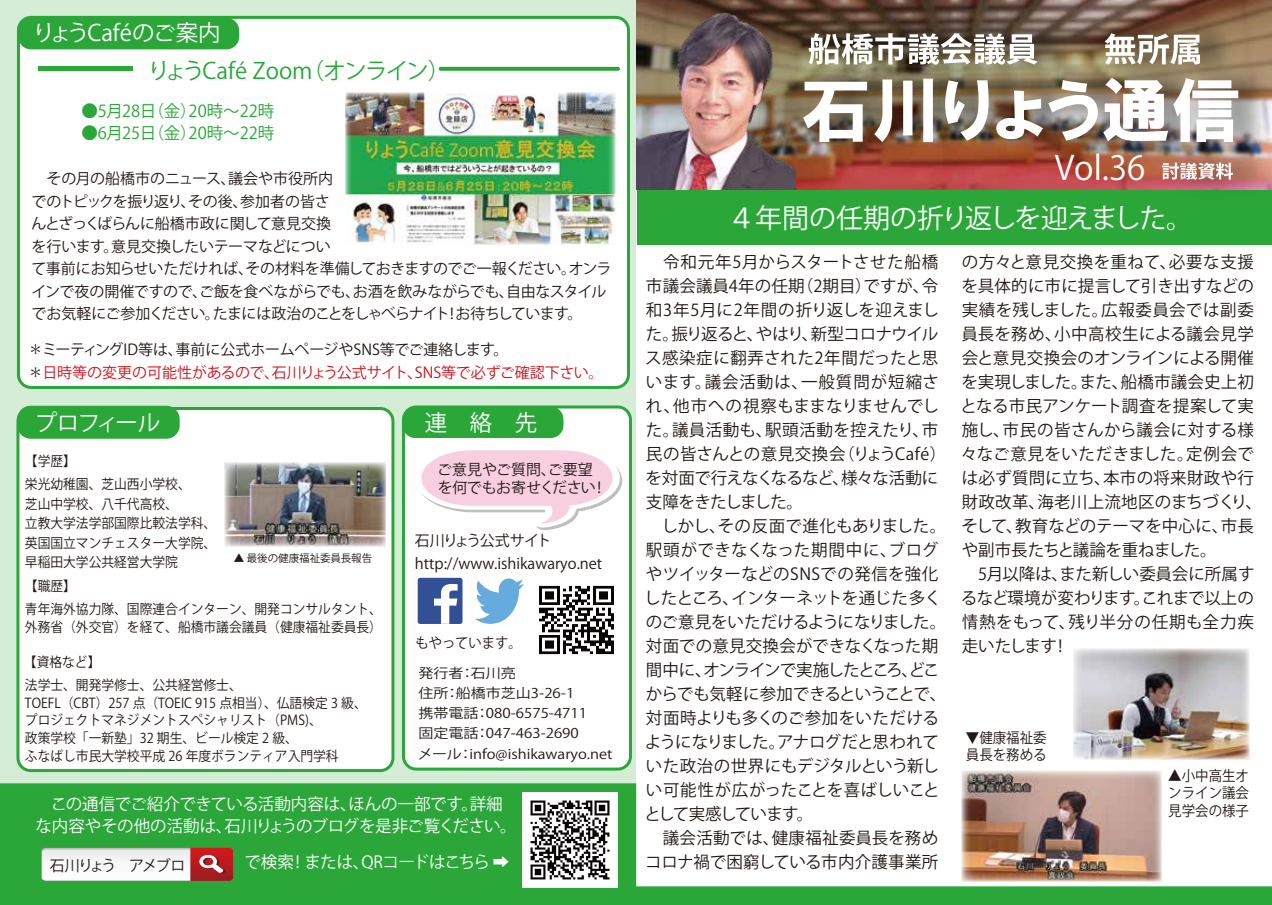
<style>
.page{position:relative;width:1272px;height:905px;background:#fff}
.page>*{position:absolute;margin:0;border:0;box-sizing:border-box;transform-origin:0 0}
.t1{font:33px "Koz Go Pr 6 N";color:#fff}
.t2{font:27px "Koz Go Pr 6 N";letter-spacing:-.035em;color:#fff}
.t3{font:22.5px "Koz Go Pr 6 N";letter-spacing:-.07em;color:#2aa738}
.t4{font:22.5px "Koz Go Pr 6 N";letter-spacing:-.02em;color:#fff}
.t5{font:22.5px "Koz Go Pr 6 N";color:#fff}
.t6{font:16.5px/24px "Koz Go Pr 6 N";color:#221815}
.t7{font:16.5px/22.5px "Koz Go Pr 6 N";letter-spacing:-.02em;color:#fff}
.t8{font:16.5px/22.5px "Koz Go Pr 6 N";color:#2aa738}
.t9{font:15px/22.5px "Koz Go Pr 6 N";letter-spacing:-.02em;color:#221815}
.t10{font:15px/22.5px "Koz Go Pr 6 N";color:#d0121b}
.t11{font:15px/22.5px "Koz Go Pr 6 N";color:#221815}
.t12{font:15px "Koz Go Pr 6 N";letter-spacing:-.11em;color:#221815}
.t13{font:14.4px/17.5px "Koz Go Pr 6 N";color:#221815;text-align:justify;scale:.94 1}
.t14{font:14.1px "Koz Go Pr 6 N";color:#221815;scale:.94 1}
.t15{font:13.5px/23.4px "Koz Go Pr 6 N";color:#221815;scale:.94 1}
.t16{font:13.35px/20.1px "Koz Go Pr 6 N";color:#221815;scale:1.12 1}
.t17{font:10.5px "Koz Go Pr 6 N";color:#221815}
.s1{color:#221815}
</style>
<div class="page">
<div style="left:637px;top:187px;width:635px;height:57px;background:#2aa738"></div>
<img style="left:636px;top:0;width:636px;height:190px">
<div style="left:636px;top:886px;width:636px;height:19px;background:#2aa738"></div>
<div style="left:0;top:0;width:636px;height:905px;background:#d5edd7"></div>
<div style="left:0;top:783px;width:636px;height:122px;background:#2aa738"></div>
<div style="left:403px;top:407px;width:227px;height:362px;background:#fff;border-radius:13px"></div>
<div style="left:402px;top:405px;width:230px;height:365px;border:3px solid #2aa738;border-radius:13px"></div>
<div style="left:18px;top:408px;width:375px;height:362px;background:#fff;border-radius:13px"></div>
<div style="left:16px;top:407px;width:378px;height:365px;border:3px solid #2aa738;border-radius:13px"></div>
<div style="left:18px;top:17px;width:610px;height:370px;background:#fff;border-radius:13px"></div>
<div style="left:17px;top:16px;width:613px;height:373px;border:3px solid #2aa738;border-radius:13px"></div>
<svg style="left:420px;top:450px;width:202px;height:80px"></svg>
<img style="left:804px;top:8px;width:443px;height:44px">
<svg style="left:809px;top:33px;width:229px;height:19px"></svg>
<svg style="left:1105px;top:33px;width:95px;height:19px"></svg>
<img style="left:799px;top:52px;width:473px;height:116px">
<svg style="left:803px;top:82px;width:64px;height:60px"></svg>
<svg style="left:874px;top:79px;width:59px;height:63px"></svg>
<svg style="left:945px;top:80px;width:44px;height:61px"></svg>
<img style="left:995px;top:78px;width:243px;height:64px">
<img style="left:539px;top:585px;width:75px;height:70px">
<div style="left:418px;top:578px;width:45px;height:46px;background:#315096;border-radius:3px"></div>
<svg style="left:434px;top:584px;width:24px;height:40px"></svg>
<svg style="left:475px;top:578px;width:49px;height:46px"></svg>
<svg style="left:41px;top:847px;width:192px;height:34px;background:#e1c6c4"></svg>
<img style="left:1158px;top:137px;width:114px;height:53px">
<svg style="left:1162px;top:163px;width:71px;height:17px"></svg>
<img style="left:522px;top:792px;width:95px;height:95px">
<div style="left:18px;top:406px;width:161px;height:32px;background:#2aa738;border-radius:13px"></div>
<div style="left:17px;top:406px;width:163px;height:33px;border:2px solid #2aa738;border-radius:13px"></div>
<div style="left:402px;top:406px;width:161px;height:32px;background:#2aa738;border-radius:13px"></div>
<div style="left:18px;top:18px;width:221px;height:31px;background:#2aa738;border-radius:13px"></div>
<hr style="left:38px;top:67px;width:94px;height:4px;background:#2aa738">
<svg style="left:439px;top:67px;width:181px;height:4px"></svg>
<img style="left:637px;top:7px;width:159px;height:182px">
<img style="left:345px;top:93px;width:270px;height:151px">
<img style="left:1073px;top:649px;width:176px;height:111px">
<img style="left:962px;top:770px;width:199px;height:111px">
<img style="left:224px;top:463px;width:162px;height:83px">
<h3 class="t5" style="left:32px;top:20px;width:190px">りょうCaféのご案内</h3>
<h3 class="t3" style="left:148px;top:58px;width:304px">りょうCafé Zoom（オンライン）</h3>
<p class="t8" style="left:32px;top:100px;width:244px">　　　●5月28日（金）20時～22時　　　●6月25日（金）20時～22時</p>
<p class="t9" style="left:32px;top:168px;width:581px">　その月の船橋市のニュース、議会や市役所内<br>でのトピックを振り返り、その後、参加者の皆さ<br>んとざっくばらんに船橋市政に関して意見交換<br>を行います。意見交換したいテーマなどについ<br>て事前にお知らせいただければ、その材料を準備しておきますのでご一報ください。オンラインで夜の開催ですので、ご飯を食べながらでも、お酒を飲みながらでも、自由なスタイルでお気軽にご参加ください。たまには政治のことをしゃべらナイト！お待ちしています。</p>
<p class="t10" style="left:28px;top:339px;width:577px"><span class="s1">＊ミーティングID等は、事前に公式ホームページやSNS等でご連絡します。<br>＊</span>日時等の変更の可能性があるので、石川りょう公式サイト、SNS等で必ずご確認下さい。</p>
<h3 class="t4" style="left:35px;top:410px;width:127px">プロフィール</h3>
<h3 class="t4" style="left:425px;top:409px;width:114px">連　絡　先</h3>
<p class="t15" style="left:25px;top:449px;width:178px">【学歴】<br>栄光幼稚園、芝山西小学校、</p>
<p class="t15" style="left:25px;top:494px;width:205px;line-height:19.5px">芝山中学校、八千代高校、<br>立教大学法学部国際比較法学科、英国国立マンチェスター大学院、早稲田大学公共経営大学院</p>
<p class="t15" style="left:25px;top:574px;width:381px">【職歴】<br>青年海外協力隊、国際連合インターン、開発コンサルタント、</p>
<p class="t15" style="left:25px;top:615px;width:381px">外務省（外交官）を経て、船橋市議会議員（健康福祉委員長）</p>
<p class="t15" style="left:24px;top:650px;width:233px">【資格など】<br>法学士、開発学修士、公共経営修士、</p>
<p class="t15" style="left:25px;top:694px;width:365px;line-height:17.5px">TOEFL（CBT）257 点（TOEIC 915 点相当）、仏語検定 3 級、プロジェクトマネジメントスペシャリスト（PMS)、<br>政策学校「一新塾」32 期生、ビール検定 2 級、<br>ふなばし市民大学校平成 26 年度ボランティア入門学科</p>
<p class="t17" style="left:234px;top:552px;width:140px">▲ 最後の健康福祉委員長報告</p>
<p class="t9" style="left:437px;top:461px;width:171px;line-height:18px">ご意見やご質問、ご要望を何でもお寄せください！</p>
<p class="t11" style="left:415px;top:529px;width:189px">石川りょう公式サイトhttp://www.ishikawaryo.net</p>
<p class="t14" style="left:415px;top:635px;width:114px">もやっています。</p>
<p class="t16" style="left:418px;top:663px;width:175px">発行者：石川亮<br>住所：船橋市芝山3-26-1<br>携帯電話：080-6575-4711<br>固定電話：047-463-2690<br>メール：info@ishikawaryo.net</p>
<p class="t7" style="left:35px;top:792px;width:483px">　この通信でご紹介できている活動内容は、ほんの一部です。詳細な内容やその他の活動は、石川りょうのブログを是非ご覧ください。</p>
<p class="t12" style="left:50px;top:857px;width:137px">石川りょう　アメブロ</p>
<p class="t7" style="left:244px;top:850px;width:266px">で検索！ または、QRコードはこちら ➡</p>
<h1 class="t1" style="left:1055px;top:150px;width:92px">Vol.36</h1>
<h2 class="t2" style="left:728px;top:203px;width:467px">４年間の任期の折り返しを迎えました。</h2>
<p class="t6" style="left:644px;top:250px;width:303px;text-indent:19px">令和元年5月からスタートさせた船橋市議会議員4年の任期（2期目）ですが、令和3年5月に2年間の折り返しを迎えました。振り返ると、やはり、新型コロナウイルス感染症に翻弄された2年間だったと思います。議会活動は、一般質問が短縮され、他市への視察もままなりませんでした。議員活動も、駅頭活動を控えたり、市民の皆さんとの意見交換会（りょうCafé）を対面で行えなくなるなど、様々な活動に支障をきたしました。<br>　しかし、その反面で進化もありました。駅頭ができなくなった期間中に、ブログやツイッターなどのSNSでの発信を強化したところ、インターネットを通じた多くのご意見をいただけるようになりました。対面での意見交換会ができなくなった期間中に、オンラインで実施したところ、どこからでも気軽に参加できるということで、対面時よりも多くのご参加をいただけるようになりました。アナログだと思われていた政治の世界にもデジタルという新しい可能性が広がったことを喜ばしいこととして実感しています。<br>　議会活動では、健康福祉委員長を務めコロナ禍で困窮している市内介護事業所</p>
<p class="t6" style="left:960px;top:250px;width:303px">の方々と意見交換を重ねて、必要な支援を具体的に市に提言して引き出すなどの実績を残しました。広報委員会では副委員長を務め、小中高校生による議会見学会と意見交換会のオンラインによる開催を実現しました。また、船橋市議会史上初となる市民アンケート調査を提案して実施し、市民の皆さんから議会に対する様々なご意見をいただきました。定例会では必ず質問に立ち、本市の将来財政や行財政改革、海老川上流地区のまちづくり、そして、教育などのテーマを中心に、市長や副市長たちと議論を重ねました。<br>　5月以降は、また新しい委員会に所属するなど環境が変わります。これまで以上の情熱をもって、残り半分の任期も全力疾走いたします！</p>
<p class="t13" style="left:966px;top:729px;width:87px">▼健康福祉委員長を務める</p>
<p class="t13" style="left:1168px;top:767px;width:87px">▲小中高生オンライン議会見学会の様子</p>
</div>
